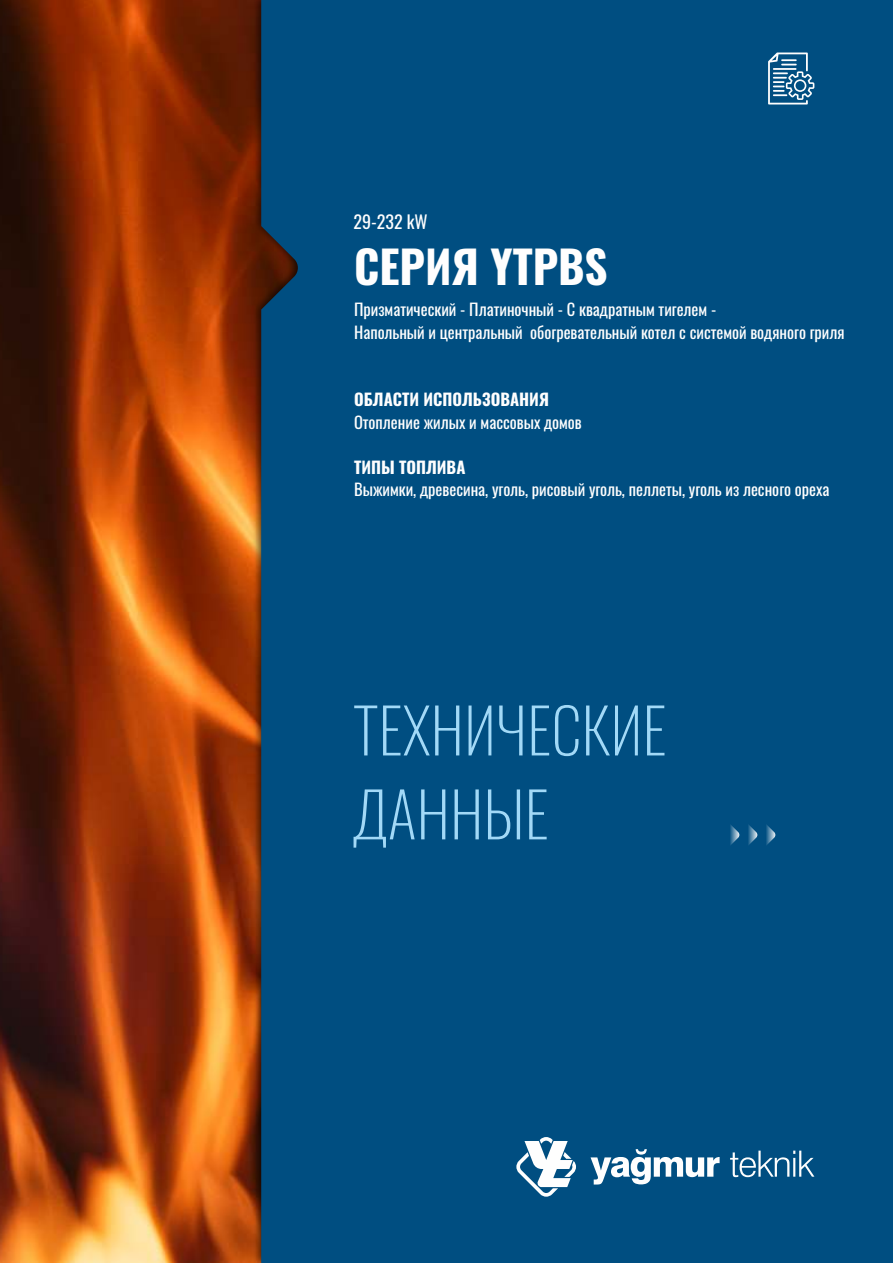
<style>
.page{position:relative;width:893px;height:1263px;background:#fff}
.page>*{position:absolute;margin:0;border:0;box-sizing:border-box;transform-origin:0 0}
.t1{font:200 61.65px/83.8px "Oswald";color:#a2d9f7}
.t2{font:700 45px "Oswald";color:#fefefe}
.t3{font:18px "Oswald";color:#fefefe}
.t4{font:16.5px/22.5px "Oswald";color:#fefefe}
.t5{font:700 16.5px "Oswald";color:#fefefe}
</style>
<div class="page">
<img style="left:0;top:0;width:248px;height:1263px">
<img style="left:248px;top:0;width:13px;height:1263px">
<div style="left:261px;top:0;width:632px;height:1263px;background:#004e81"></div>
<svg style="left:516px;top:1137px;width:60px;height:60px"></svg>
<svg style="left:590px;top:1149px;width:224px;height:35px"></svg>
<svg style="left:768px;top:53px;width:46px;height:51px;background:#4e84a7"></svg>
<svg style="left:764px;top:822px;width:12px;height:26px"></svg>
<svg style="left:746px;top:822px;width:12px;height:26px"></svg>
<svg style="left:728px;top:822px;width:12px;height:26px"></svg>
<p class="t3" style="left:353px;top:208px;width:76px">29-232 kW</p>
<h2 class="t2" style="left:354px;top:232px;width:255px">СЕРИЯ YTPBS</h2>
<p class="t4" style="left:354px;top:298px;width:492px">Призматический - Платиночный - С квадратным тигелем -<br>Напольный и центральный обогревательный котел с системой водяного гриля</p>
<p class="t5" style="left:354px;top:387px;width:196px">ОБЛАСТИ ИСПОЛЬЗОВАНИЯ</p>
<p class="t4" style="left:354px;top:410px;width:229px">Отопление жилых и массовых домов</p>
<p class="t5" style="left:354px;top:454px;width:113px">ТИПЫ ТОПЛИВА</p>
<p class="t4" style="left:354px;top:477px;width:477px">Выжимки, древесина, уголь, рисовый уголь, пеллеты, уголь из лесного ореха</p>
<h1 class="t1" style="left:353px;top:686px;width:315px">ТЕХНИЧЕСКИЕ<br>ДАННЫЕ</h1>
</div>
